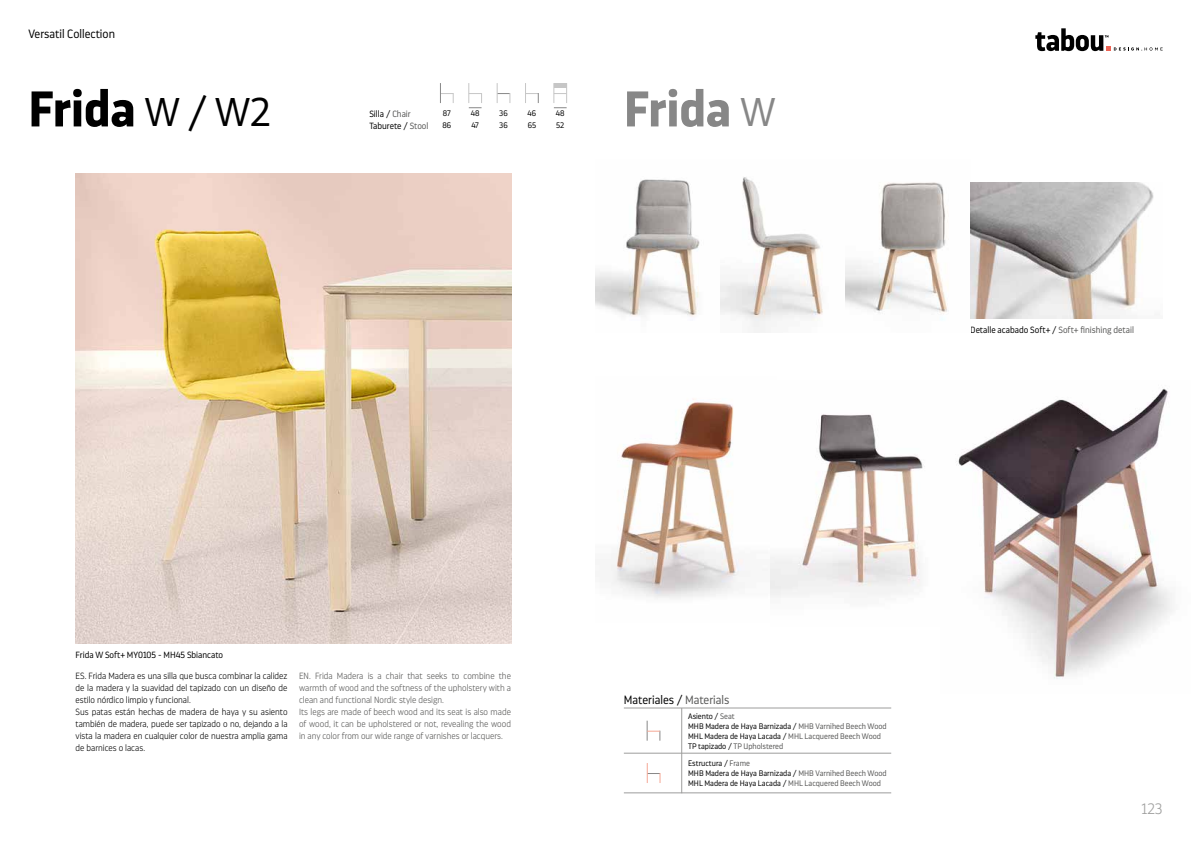
<style>
.page{position:relative;width:1191px;height:842px;background:#fff}
.page>*{position:absolute;margin:0;border:0;box-sizing:border-box;transform-origin:0 0}
.t1{font:700 50px "Darwin Pro";color:#000}
.t2{font:700 50px "Darwin Pro";color:#878787}
.t3{font:200 15px "Darwin Pro";color:#9d9d9c}
.t4{font:300 12px "Darwin Pro";color:#000}
.t5{font:200 9px/12px "Darwin Pro";color:#000}
.t6{font:200 9px/12px "Darwin Pro";color:#575756}
.t7{font:300 9px/12px "Darwin Pro";color:#000}
.t8{font:300 8px/12px "Darwin Pro";color:#000}
.s1{font-weight:300;font-size:40px}
.s2{color:#575756}
</style>
<div class="page">
<img style="left:611px;top:399px;width:132px;height:200px">
<img style="left:770px;top:414px;width:155px;height:183px">
<img style="left:956px;top:388px;width:217px;height:291px">
<img style="left:76px;top:173px;width:435px;height:471px">
<svg style="left:440px;top:83px;width:14px;height:20px"></svg>
<svg style="left:496px;top:83px;width:14px;height:20px"></svg>
<svg style="left:525px;top:83px;width:14px;height:20px"></svg>
<svg style="left:468px;top:83px;width:14px;height:25px"></svg>
<svg style="left:553px;top:83px;width:14px;height:25px"></svg>
<hr style="left:554px;top:83px;width:13px;height:4px;background:#c6c6c6">
<svg style="left:647px;top:763px;width:13px;height:20px"></svg>
<svg style="left:647px;top:721px;width:13px;height:20px"></svg>
<hr style="left:624px;top:708px;width:267px;height:1px;background:#9d9d9c">
<hr style="left:624px;top:753px;width:267px;height:1px;background:#9d9d9c">
<hr style="left:624px;top:792px;width:267px;height:1px;background:#9d9d9c">
<hr style="left:681px;top:708px;width:1px;height:85px;background:#9d9d9c">
<img style="left:595px;top:177px;width:353px;height:156px">
<img style="left:970px;top:182px;width:184px;height:136px">
<svg style="left:1035px;top:28px;width:127px;height:23px"></svg>
<h3 class="t4" style="left:28px;top:26px;width:88px">Versatil Collection</h3>
<h1 class="t1" style="left:28px;top:74px;width:244px">Frida <span class="s1">W / W2</span></h1>
<h1 class="t2" style="left:624px;top:74px;width:153px">Frida <span class="s1">W</span></h1>
<p class="t7" style="left:369px;top:107px;width:61px">Silla / <span class="s2">Chair<br></span>Taburete / <span class="s2">Stool</span></p>
<p class="t8" style="left:442px;top:107px;width:10px">87<br>86</p>
<p class="t8" style="left:471px;top:107px;width:10px">48<br>47</p>
<p class="t8" style="left:499px;top:107px;width:10px">36<br>36</p>
<p class="t8" style="left:527px;top:107px;width:10px">46<br>65</p>
<p class="t8" style="left:556px;top:107px;width:10px">48<br>52</p>
<p class="t7" style="left:970px;top:323px;width:165px">Detalle acabado Soft+ / <span class="s2">Soft+ finishing detail</span></p>
<p class="t7" style="left:76px;top:649px;width:149px">Frida W Soft+ MY0105 - MH45 Sbiancato</p>
<p class="t5" style="left:76px;top:670px;width:213px">ES. Frida Madera es una silla que busca combinar la calidez de la madera y la suavidad del tapizado con un diseño de estilo nórdico limpio y funcional.<br>Sus patas están hechas de madera de haya y su asiento también de madera, puede ser tapizado o no, dejando a la vista la madera en cualquier color de nuestra amplia gama de barnices o lacas.</p>
<p class="t6" style="left:299px;top:670px;width:213px">EN. Frida Madera is a chair that seeks to combine the warmth of wood and the softness of the upholstery with a clean and functional Nordic style design.<br>Its legs are made of beech wood and its seat is also made of wood, it can be upholstered or not, revealing the wood in any color from our wide range of varnishes or lacquers.</p>
<h3 class="t4" style="left:624px;top:692px;width:107px">Materiales / <span class="s2">Materials</span></h3>
<p class="t8" style="left:688px;top:711px;width:200px;line-height:10px">Asiento / <span class="s2">Seat<br></span>MHB Madera de Haya Barnizada / <span class="s2">MHB Varnihed Beech Wood </span>MHL Madera de Haya Lacada / <span class="s2">MHL Lacquered Beech Wood </span>TP tapizado / <span class="s2">TP Upholstered</span></p>
<p class="t8" style="left:688px;top:758px;width:200px;line-height:10px">Estructura / <span class="s2">Frame<br></span>MHB Madera de Haya Barnizada / <span class="s2">MHB Varnihed Beech Wood<br></span>MHL Madera de Haya Lacada / <span class="s2">MHL Lacquered Beech Wood</span></p>
<h2 class="t3" style="left:1141px;top:799px;width:22px">123</h2>
</div>
